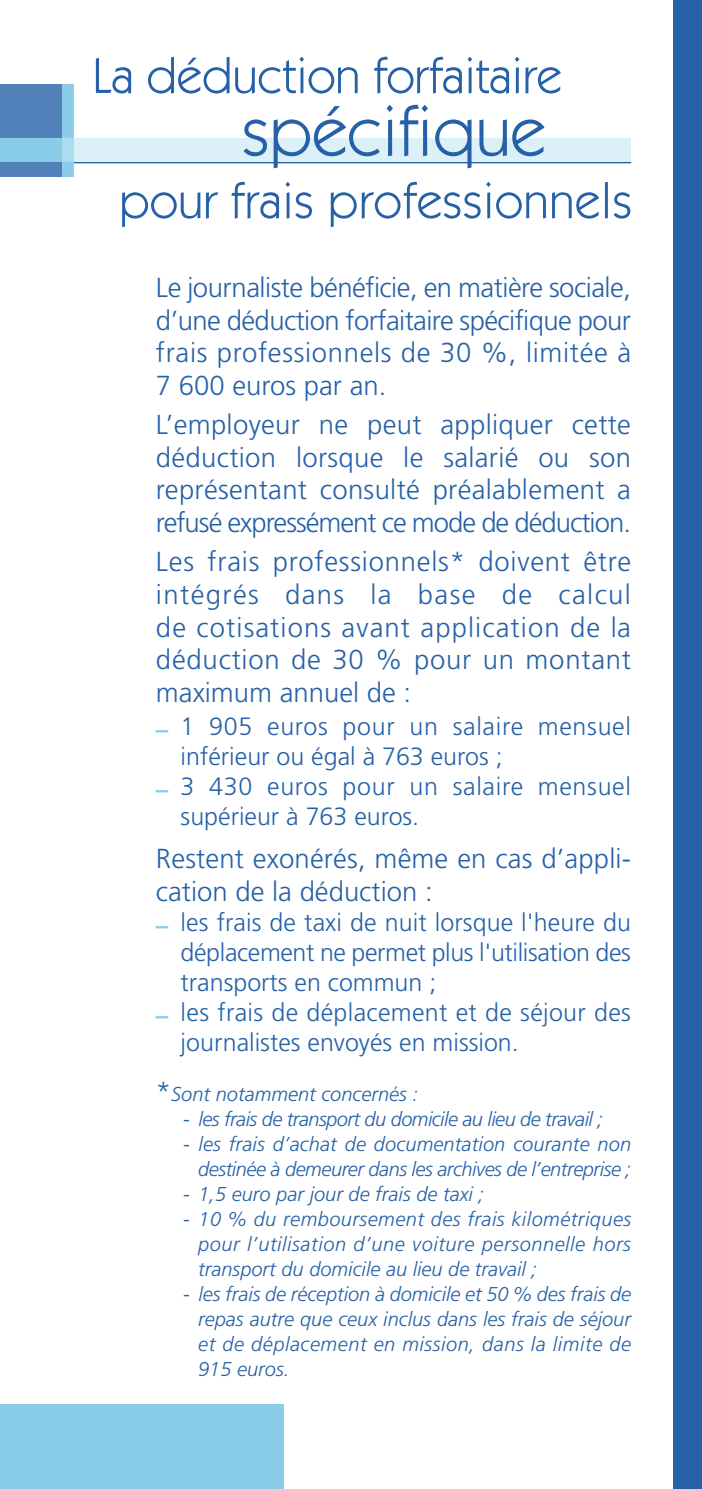
<style>
.page{position:relative;width:702px;height:1489px;background:#fff}
.page>*{position:absolute;margin:0;border:0;box-sizing:border-box;transform-origin:0 0}
.t1{font:70px "Itc Kabel";color:#2661a7}
.t2{font:50px "Itc Kabel";letter-spacing:.005em;color:#2661a7}
.t3{font:300 27.5px/32.5px "Frutiger";letter-spacing:.005em;color:#2661a7;text-align:justify}
.t4{font:300 25px/30px "Frutiger";color:#2661a7;text-align:justify}
.t5{font:300 25px/30px "Frutiger";letter-spacing:.02em;color:#2661a7}
.t6{font:300 25px/30px "Frutiger";letter-spacing:.03em;color:#2661a7}
.t7{font:italic 300 20px/25px "Frutiger";color:#2661a7;text-align:justify}
.t8{font:italic 300 20px/25px "Frutiger";letter-spacing:-.02em;color:#2661a7;text-align:right}
.t9{font:italic 300 20px "Frutiger";letter-spacing:-.03em;color:#2661a7}
.s1{font-weight:700;color:#89cde9}
.s2{font-style:normal;font-size:27.5px}
</style>
<div class="page">
<div style="left:673px;top:0;width:29px;height:1488px;background:#2661a7"></div>
<div style="left:0;top:1403px;width:283px;height:85px;background:#89cde9"></div>
<hr style="left:66px;top:161px;width:565px;height:2px;background:#2661a7">
<div style="left:0;top:85px;width:62px;height:92px;background:#5181b8"></div>
<div style="left:62px;top:85px;width:11px;height:92px;background:#89cde9"></div>
<div style="left:0;top:138px;width:62px;height:24px;background:#89cde9"></div>
<div style="left:73px;top:138px;width:558px;height:24px;background:#dcf0f8"></div>
<div style="left:62px;top:138px;width:11px;height:24px;background:#addcef"></div>
<h2 class="t2" style="left:92px;top:57px;width:471px">La déduction forfaitaire</h2>
<h1 class="t1" style="left:242px;top:105px;width:305px">spécifique</h1>
<h2 class="t2" style="left:119px;top:182px;width:514px">pour frais professionnels</h2>
<p class="t3" style="left:156px;top:273px;width:476px">Le journaliste bénéficie, en matière sociale, d’une déduction forfaitaire spécifique pour frais professionnels de 30 %, limitée à 7 600 euros par an.</p>
<p class="t3" style="left:156px;top:410px;width:476px">L’employeur ne peut appliquer cette déduction lorsque le salarié ou son représentant consulté préalablement a refusé expres sément ce mode de déduction.</p>
<p class="t3" style="left:156px;top:547px;width:476px">Les frais professionnels* doivent être intégrés dans la base de calcul de cotisations avant application de la déduction de 30 % pour un montant maximum annuel de :</p>
<p class="t5" style="left:181px;top:713px;width:452px;text-indent:-25px"><span class="s1">–</span> 1 905 euros pour un salaire mensuel inférieur ou égal à 763 euros ;</p>
<p class="t6" style="left:181px;top:773px;width:452px;text-indent:-25px"><span class="s1">–</span> 3 430 euros pour un salaire mensuel supérieur à 763 euros.</p>
<p class="t3" style="left:156px;top:844px;width:476px">Restent exonérés, même en cas d’appli - cation de la déduction :</p>
<p class="t4" style="left:181px;top:909px;width:452px;text-indent:-25px"><span class="s1">–</span> les frais de taxi de nuit lorsque l'heure du déplacement ne permet plus l'utilisation des transports en commun ;</p>
<p class="t4" style="left:181px;top:999px;width:452px;text-indent:-25px"><span class="s1">–</span> les frais de déplacement et de séjour des journalistes envoyés en mission.</p>
<p class="t7" style="left:156px;top:1083px;width:263px"><span class="s2">*</span>Sont notamment concernés :</p>
<p class="t9" style="left:183px;top:1111px;width:421px">- les frais de transport du domicile au lieu de travail ;</p>
<p class="t8" style="left:183px;top:1133px;width:449px">- les frais d’achat de documentation courante non destinée à demeurer dans les archives de l’entreprise ;</p>
<p class="t7" style="left:183px;top:1183px;width:302px">- 1,5 euro par jour de frais de taxi ;</p>
<p class="t7" style="left:198px;top:1208px;width:434px;text-indent:-15px">- 10 % du remboursement des frais kilométriques pour l’utilisation d’une voiture personnelle hors transport du domicile au lieu de travail ;</p>
<p class="t7" style="left:198px;top:1283px;width:434px;text-indent:-15px">- les frais de réception à domicile et 50 % des frais de repas autre que ceux inclus dans les frais de séjour et de déplacement en mission, dans la limite de 915 euros.</p>
</div>
